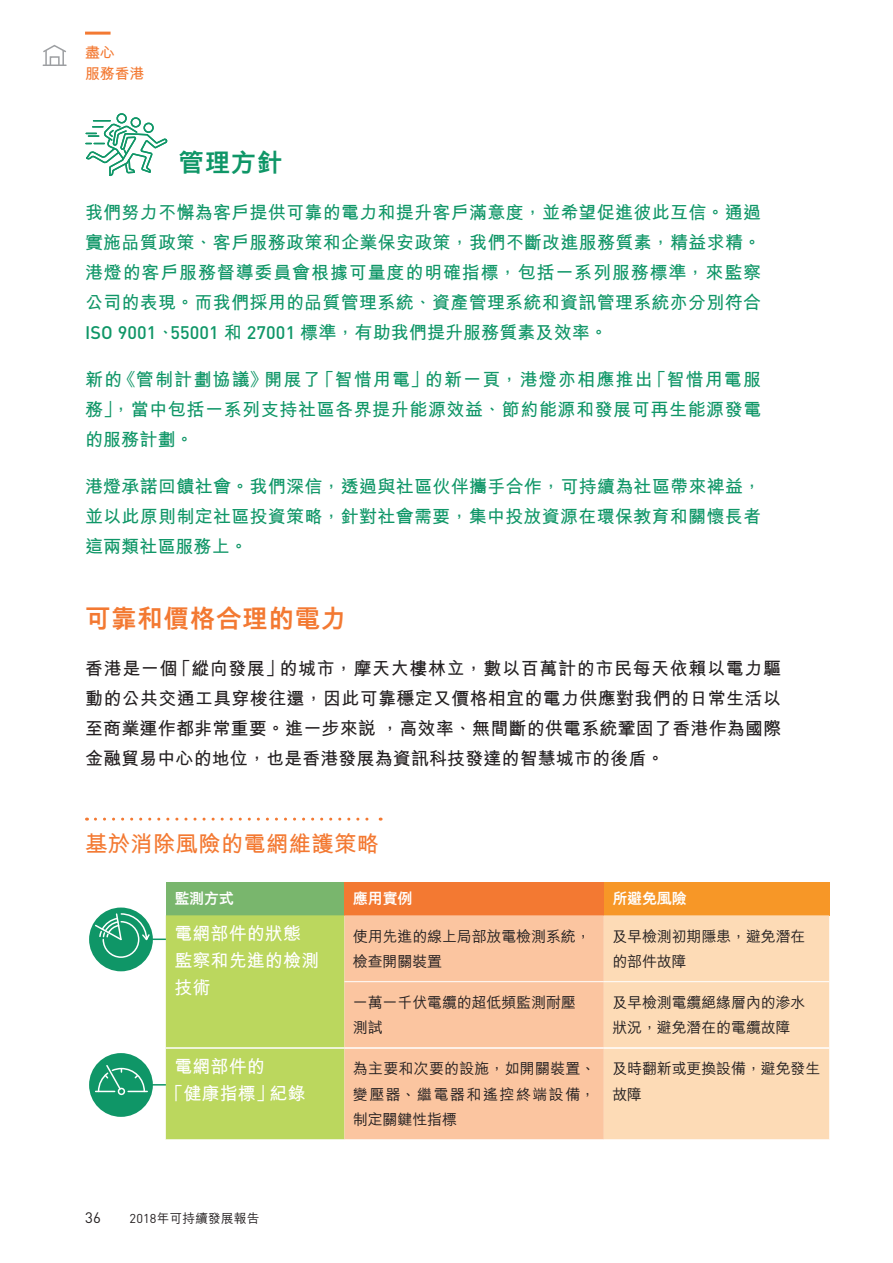
<style>
.page{position:relative;width:893px;height:1263px;background:#fff}
.page>*{position:absolute;margin:0;border:0;box-sizing:border-box;transform-origin:0 0}
.Heading_ALL_CAPS{font:800 25.5px "M Hei HK";letter-spacing:.025em;color:#f37932}
.Heading_ALL_CAPS-2{font:800 25.5px "M Hei HK";color:#0f9667}
.Info_Heading__Dot_li{font:700 22.5px "M Hei HK";letter-spacing:.005em;color:#f37932}
.Text_Medium__Bold_Bo{font:700 18px/30px "M Hei HK";letter-spacing:.015em;color:#0f9667;text-align:justify}
.Text_Medium__Bold_Bo-2{font:700 18px/30px "M Hei HK";letter-spacing:.005em;color:#231f20;text-align:justify}
.Text_Medium__Bold_Bo-3{font:700 18px/27px "M Hei HK";letter-spacing:.005em;color:#fff}
.Text_Regular__Key_Bo{font:500 15px/25.5px "M Hei HK";letter-spacing:-.01em;color:#231f20}
.Text_Regular__Key_Bo-2{font:800 15px "M Hei HK";letter-spacing:-.01em;color:#fff}
.t1{font:700 15px/21px "M Hei HK";letter-spacing:-.01em;color:#f37932}
.t2{font:15px "DIN";color:#231f20}
.t3{font:500 12.75px "M Hei HK";letter-spacing:.01em;color:#231f20}
.s1{font-family:"DIN";font-weight:500}
.s2{font-family:"DIN";font-weight:400}
</style>
<div class="page">
<svg style="left:42px;top:44px;width:25px;height:22px"></svg>
<div style="left:50px;top:56px;width:10px;height:10px;border:2px solid #9d9fa2"></div>
<div style="left:89px;top:907px;width:64px;height:64px;background:#0f9667;border-radius:50%"></div>
<hr style="left:144px;top:938px;width:30px;height:2px;background:#0f9667">
<div style="left:89px;top:1053px;width:64px;height:64px;background:#0f9667;border-radius:50%"></div>
<hr style="left:144px;top:1084px;width:30px;height:1px;background:#0f9667">
<svg style="left:94px;top:912px;width:57px;height:47px"></svg>
<div style="left:118px;top:1088px;width:7px;height:7px;border:2px solid #fff;border-radius:50%"></div>
<svg style="left:96px;top:1063px;width:51px;height:30px"></svg>
<div style="left:131px;top:117px;width:10px;height:11px;border:2px solid #0f9667;border-radius:50%"></div>
<div style="left:117px;top:113px;width:10px;height:10px;border:2px solid #0f9667;border-radius:50%"></div>
<svg style="left:85px;top:120px;width:83px;height:57px"></svg>
<svg style="left:95px;top:818px;width:286px;height:3px"></svg>
<div style="left:166px;top:882px;width:178px;height:33px;background:#79b66d"></div>
<div style="left:344px;top:882px;width:260px;height:33px;background:#f37932"></div>
<div style="left:604px;top:882px;width:225px;height:33px;background:#f79727"></div>
<div style="left:166px;top:915px;width:178px;height:224px;background:#bbd75e"></div>
<div style="left:344px;top:915px;width:260px;height:224px;background:#fbc5a0"></div>
<div style="left:604px;top:915px;width:225px;height:224px;background:#fddbb6"></div>
<hr style="left:344px;top:981px;width:260px;height:1px;background:#fff">
<hr style="left:604px;top:981px;width:225px;height:1px;background:#fff">
<hr style="left:166px;top:1047px;width:178px;height:2px;background:#fff">
<hr style="left:344px;top:1047px;width:260px;height:2px;background:#fff">
<hr style="left:604px;top:1047px;width:225px;height:2px;background:#fff">
<hr style="left:85px;top:32px;width:26px;height:3px;background:#f37932">
<p class="t1" style="left:85px;top:41px;width:61px">盡心<br>服務香港</p>
<p class="Heading_ALL_CAPS-2" style="left:179px;top:149px;width:106px">管理方針</p>
<p class="Text_Medium__Bold_Bo" style="left:85px;top:195px;width:678px">我們努力不懈為客戶提供可靠的電力和提升客戶滿意度，並希望促進彼此互信。通過實施品質政策、客戶服務政策和企業保安政策，我們不斷改進服務質素，精益求精。港燈的客戶服務督導委員會根據可量度的明確指標，包括一系列服務標準，來監察公司的表現。而我們採用的品質管理系統、資產管理系統和資訊管理系統亦分別符合<span class="s1">ISO 9001</span>、<span class="s1">55001</span> 和 <span class="s1">27001</span> 標準，有助我們提升服務質素及效率。</p>
<p class="Text_Medium__Bold_Bo" style="left:85px;top:362px;width:678px">新的《管制計劃協議》開展了「智惜用電」的新一頁，港燈亦相應推出「智惜用電服務」，當中包括一系列支持社區各界提升能源效益、節約能源和發展可再生能源發電的服務計劃。</p>
<p class="Text_Medium__Bold_Bo" style="left:85px;top:469px;width:678px">港燈承諾回饋社會。我們深信，透過與社區伙伴攜手合作，可持續為社區帶來裨益，並以此原則制定社區投資策略，針對社會需要，集中投放資源在環保教育和關懷長者這兩類社區服務上。</p>
<p class="Heading_ALL_CAPS" style="left:85px;top:606px;width:263px">可靠和價格合理的電力</p>
<p class="Text_Medium__Bold_Bo-2" style="left:85px;top:652px;width:698px">香港是一個「縱向發展」的城市，摩天大樓林立，數以百萬計的市民每天依賴以電力驅動的公共交通工具穿梭往還，因此可靠穩定又價格相宜的電力供應對我們的日常生活以至商業運作都非常重要。進一步來說 ，高效率、無間斷的供電系統鞏固了香港作為國際金融貿易中心的地位，也是香港發展為資訊科技發達的智慧城市的後盾。</p>
<p class="Info_Heading__Dot_li" style="left:85px;top:827px;width:296px">基於消除風險的電網維護策略</p>
<p class="Text_Regular__Key_Bo-2" style="left:174px;top:891px;width:61px">監測方式</p>
<p class="Text_Regular__Key_Bo-2" style="left:353px;top:891px;width:61px">應用實例</p>
<p class="Text_Regular__Key_Bo-2" style="left:612px;top:891px;width:76px">所避免風險</p>
<p class="Text_Medium__Bold_Bo-3" style="left:174px;top:918px;width:146px">電網部件的狀態監察和先進的檢測技術</p>
<p class="Text_Regular__Key_Bo" style="left:353px;top:922px;width:239px">使用先進的線上局部放電檢測系統，檢查開關裝置</p>
<p class="Text_Regular__Key_Bo" style="left:612px;top:922px;width:195px">及早檢測初期隱患，避免潛在的部件故障</p>
<p class="Text_Regular__Key_Bo" style="left:353px;top:988px;width:224px">一萬一千伏電纜的超低頻監測耐壓測試</p>
<p class="Text_Regular__Key_Bo" style="left:612px;top:988px;width:195px">及早檢測電纜絕緣層內的滲水狀況，避免潛在的電纜故障</p>
<p class="Text_Medium__Bold_Bo-3" style="left:165px;top:1051px;width:142px;text-indent:9px">電網部件的<br>「健康指標」紀錄</p>
<p class="Text_Regular__Key_Bo" style="left:353px;top:1054px;width:244px;text-align:justify">為主要和次要的設施，如開關裝置、變壓器、繼電器和遙控終端設備，制定關鍵性指標</p>
<p class="Text_Regular__Key_Bo" style="left:612px;top:1054px;width:210px">及時翻新或更換設備，避免發生故障</p>
<p class="t2" style="left:85px;top:1208px;width:17px">36</p>
<p class="t3" style="left:130px;top:1209px;width:132px"><span class="s2">2018</span>年可持續發展報告</p>
</div>
